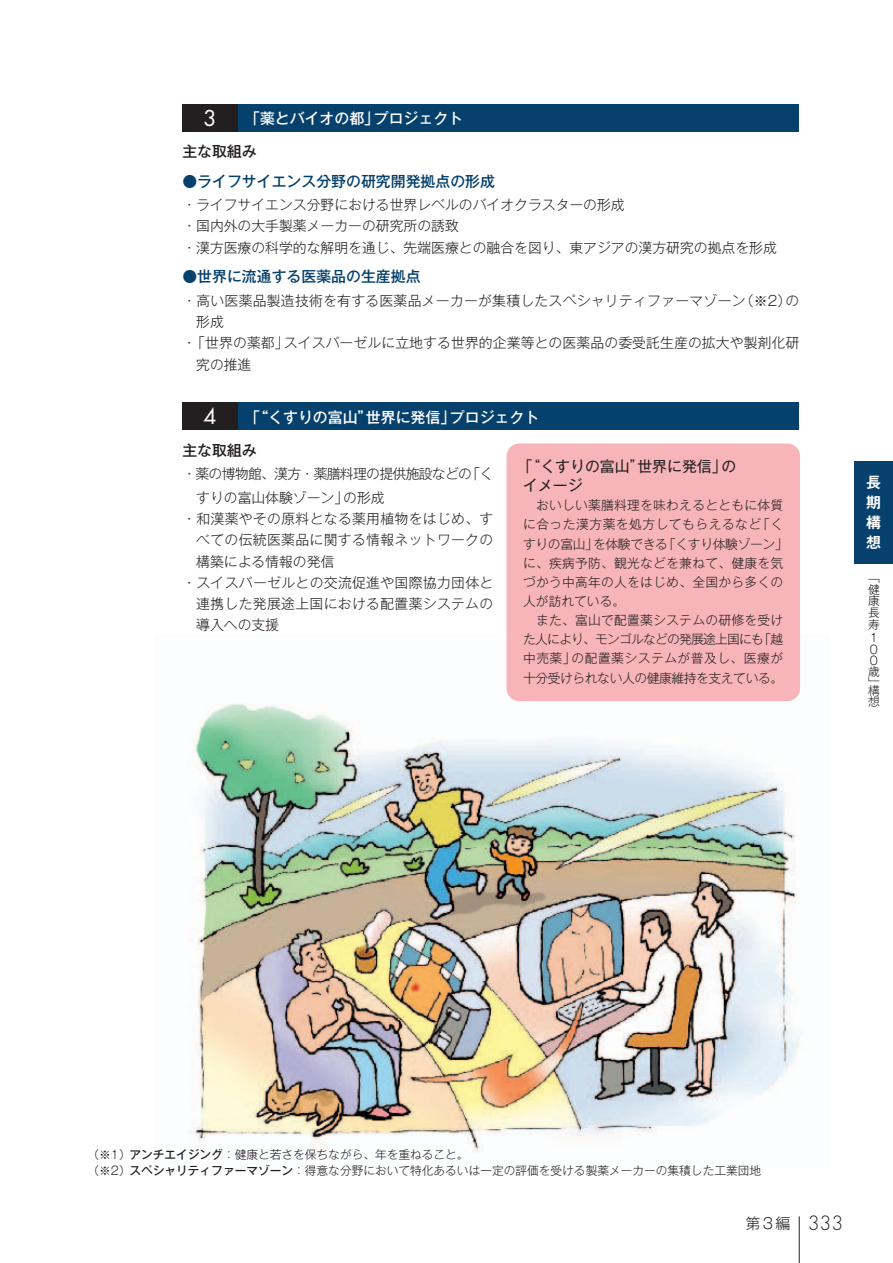
<style>
.page{position:relative;width:893px;height:1263px;background:#fff}
.page>*{position:absolute;margin:0;border:0;box-sizing:border-box;transform-origin:0 0}
.t1{font:21.3px "Futura";color:#fff}
.t2{font:500 14.85px "Gothic MB101";color:#06406c}
.t3{font:500 14.85px "Gothic MB101";color:#fff}
.t4{font:14.85px/19.2px "Gothic MB101";color:#231f20}
.t5{font:500 14.85px "Gothic MB101";color:#231f20}
.t6{font:14.85px "Gothic MB101 Lig 83 pv RKSJ H";color:#231f20}
.t7{font:14.85px/19.8px "Gothic MB101 De B";color:#fff;text-align:justify}
.t8{font:13.8px/21.3px "Gothic MB101 Lig 83 pv RKSJ H";letter-spacing:.01em;color:#231f20}
.t9{font:13.8px/23.4px "Gothic MB101 Lig 83 pv RKSJ H";letter-spacing:-.05em;color:#231f20}
.t10{font:12.75px/19.2px "Gothic MB101 Lig 83 pv RKSJ H";letter-spacing:.02em;color:#231f20}
.t11{font:11.7px/11.7px "Gothic MB101 Lig 83 pv RKSJ H";color:#231f20}
.s1{font-family:"Gothic MB101";font-weight:500}
.s2{font-family:"Futura";font-weight:300;font-size:19.2px}
</style>
<div class="page">
<div style="left:854px;top:461px;width:38px;height:102px;background:#06406c"></div>
<img style="left:189px;top:692px;width:613px;height:461px">
<hr style="left:799px;top:1216px;width:1px;height:47px;background:#231f20">
<div style="left:182px;top:104px;width:617px;height:27px;background:#06406c"></div>
<div style="left:182px;top:104px;width:55px;height:27px;background:#231f20"></div>
<div style="left:182px;top:402px;width:617px;height:28px;background:#06406c"></div>
<div style="left:182px;top:402px;width:55px;height:28px;background:#231f20"></div>
<div style="left:506px;top:444px;width:294px;height:257px;background:#f8b5b9;border-radius:13px"></div>
<h1 class="t1" style="left:203px;top:103px;width:15px">3</h1>
<p class="t3" style="left:245px;top:108px;width:219px">「薬とバイオの都」プロジェクト</p>
<p class="t5" style="left:182px;top:141px;width:76px">主な取組み</p>
<p class="t2" style="left:182px;top:171px;width:314px">●ライフサイエンス分野の研究開発拠点の形成</p>
<p class="t8" style="left:182px;top:193px;width:596px">・ライフサイエンス分野における世界レベルのバイオクラスターの形成<br>・国内外の大手製薬メーカーの研究所の誘致<br>・漢方医療の科学的な解明を通じ、先端医療との融合を図り、東アジアの漢方研究の拠点を形成</p>
<p class="t2" style="left:182px;top:266px;width:240px">●世界に流通する医薬品の生産拠点</p>
<p class="t8" style="left:182px;top:289px;width:618px">・高い医薬品製造技術を有する医薬品メーカーが集積したスペシャリティファーマゾーン（※2）の</p>
<p class="t8" style="left:196px;top:310px;width:29px">形成</p>
<p class="t8" style="left:182px;top:331px;width:618px">・「世界の薬都」スイスバーゼルに立地する世界的企業等との医薬品の委受託生産の拡大や製剤化研</p>
<p class="t8" style="left:196px;top:352px;width:57px">究の推進</p>
<h1 class="t1" style="left:203px;top:402px;width:15px">4</h1>
<p class="t3" style="left:245px;top:407px;width:295px">「“くすりの富山”世界に発信」プロジェクト</p>
<p class="t5" style="left:182px;top:440px;width:76px">主な取組み</p>
<p class="t9" style="left:196px;top:461px;width:298px;text-indent:-14px">・薬の博物館、漢方・薬膳料理の提供施設などの「くすりの富山体験ゾーン」の形成</p>
<p class="t8" style="left:182px;top:507px;width:312px">・和漢薬やその原料となる薬用植物をはじめ、す</p>
<p class="t8" style="left:196px;top:528px;width:298px">べての伝統医薬品に関する情報ネットワークの</p>
<p class="t8" style="left:196px;top:550px;width:140px">構築による情報の発信</p>
<p class="t8" style="left:182px;top:571px;width:312px">・スイスバーゼルとの交流促進や国際協力団体と</p>
<p class="t8" style="left:196px;top:592px;width:298px">連携した発展途上国における配置薬システムの</p>
<p class="t8" style="left:196px;top:613px;width:84px">導入への支援</p>
<p class="t4" style="left:523px;top:455px;width:215px;text-indent:-5px">「“くすりの富山”世界に発信」のイメージ</p>
<p class="t10" style="left:523px;top:495px;width:266px;text-indent:13px">おいしい薬膳料理を味わえるとともに体質に合った漢方薬を処方してもらえるなど「くすりの富山」を体験できる「くすり体験ゾーン」に、疾病予防、観光などを兼ねて、健康を気づかう中高年の人をはじめ、全国から多くの人が訪れている。</p>
<p class="t10" style="left:523px;top:610px;width:261px;text-align:justify;text-indent:13px">また、富山で配置薬システムの研修を受けた人により、モンゴルなどの発展途上国にも「越中売薬」の配置薬システムが普及し、医療が十分受けられない人の健康維持を支えている。</p>
<p class="t7" style="left:866px;top:471px;width:16px">長期構想</p>
<p class="t11" style="left:868px;top:571px;width:13px;text-align:justify">「健康長寿</p>
<p class="t11" style="left:869px;top:631px;width:10px;text-align:justify">1<br>0<br>0</p>
<p class="t11" style="left:868px;top:664px;width:13px">歳」</p>
<p class="t11" style="left:868px;top:683px;width:13px">構想</p>
<p class="t11" style="left:88px;top:1146px;width:675px;line-height:15.9px">（※1）<span class="s1">アンチエイジング</span>：健康と若さを保ちながら、年を重ねること。<br>（※2）<span class="s1">スペシャリティファーマゾーン</span>：得意な分野において特化あるいは一定の評価を受ける製薬メーカーの集積した工業団地</p>
<p class="t6" style="left:745px;top:1213px;width:99px">第3編 <span class="s2">333</span></p>
</div>
